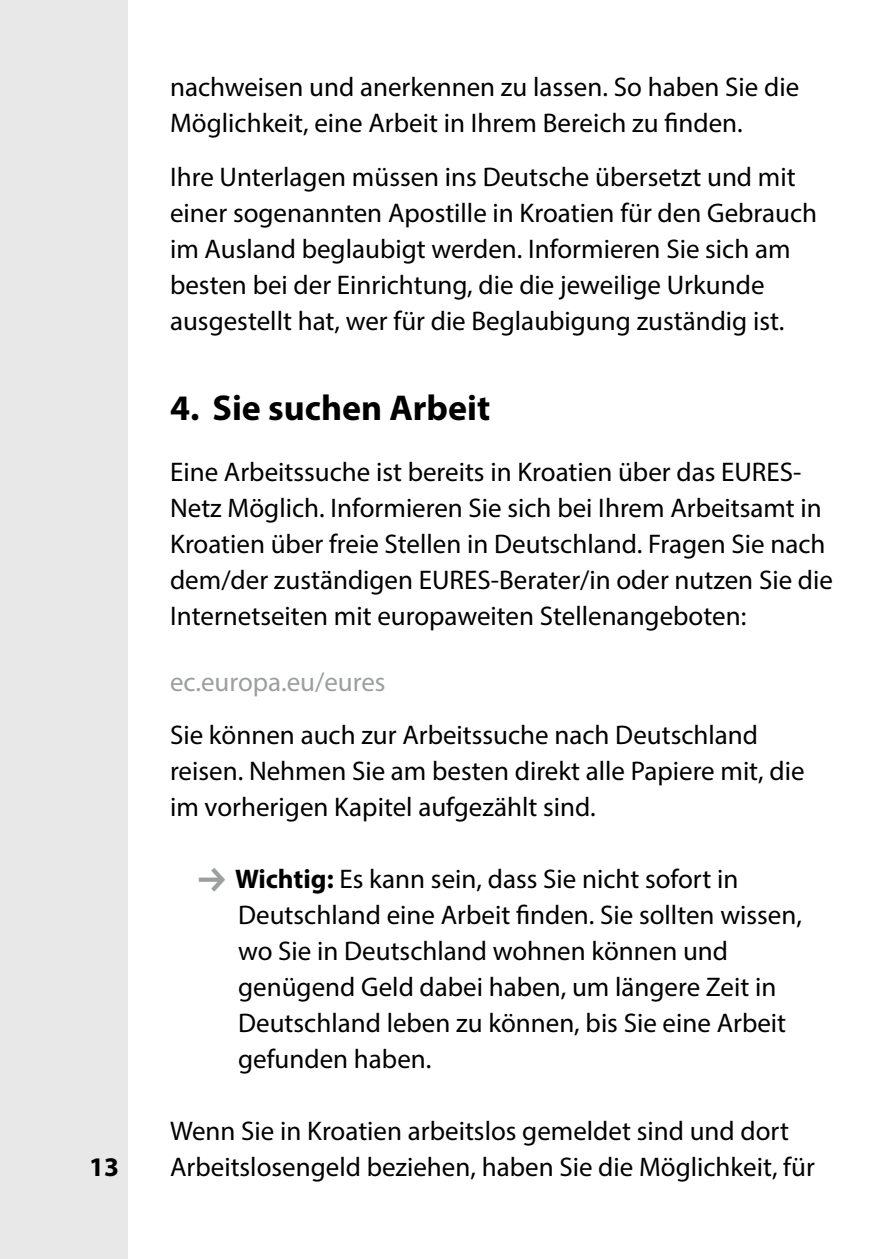
<style>
.page{position:relative;width:893px;height:1259px;background:#fff}
.page>*{position:absolute;margin:0;border:0;box-sizing:border-box;transform-origin:0 0}
.t1{font:700 36px "Myriad Pro";color:#000}
.t2{font:27px/36px "Myriad Pro";color:#000}
.t3{font:27px "Myriad Pro";color:#9c9e9f}
.t4{font:700 27px "Myriad Pro";color:#000}
.s1{font-weight:700}
</style>
<div class="page">
<div style="left:0;top:0;width:128px;height:1259px;background:#e8e8e9"></div>
<p class="t4" style="left:89px;top:1149px;width:31px">13</p>
<p class="t2" style="left:170px;top:68px;width:631px">nachweisen und anerkennen zu lassen. So haben Sie die<br>Möglichkeit, eine Arbeit in Ihrem Bereich zu finden.</p>
<p class="t2" style="left:170px;top:158px;width:649px">Ihre Unterlagen müssen ins Deutsche übersetzt und mit einer sogenannten Apostille in Kroatien für den Gebrauch im Ausland beglaubigt werden. Informieren Sie sich am besten bei der Einrichtung, die die jeweilige Urkunde ausgestellt hat, wer für die Beglaubigung zuständig ist.</p>
<h1 class="t1" style="left:170px;top:384px;width:322px">4. Sie suchen Arbeit</h1>
<p class="t2" style="left:170px;top:454px;width:664px">Eine Arbeitssuche ist bereits in Kroatien über das EURES-Netz Möglich. Informieren Sie sich bei Ihrem Arbeitsamt in Kroatien über freie Stellen in Deutschland. Fragen Sie nach dem/der zuständigen EURES-Berater/in oder nutzen Sie die Internetseiten mit europaweiten Stellenangeboten:</p>
<p class="t3" style="left:170px;top:665px;width:217px">ec.europa.eu/eures</p>
<p class="t2" style="left:170px;top:716px;width:636px">Sie können auch zur Arbeitssuche nach Deutschland reisen. Nehmen Sie am besten direkt alle Papiere mit, die im vorherigen Kapitel aufgezählt sind.</p>
<p class="t2" style="left:235px;top:860px;width:568px"><span class="s1">Wichtig:</span> Es kann sein, dass Sie nicht sofort in Deutschland eine Arbeit finden. Sie sollten wissen, wo Sie in Deutschland wohnen können und genügend Geld dabei haben, um längere Zeit in Deutschland leben zu können, bis Sie eine Arbeit gefunden haben.</p>
<p class="t2" style="left:170px;top:1112px;width:646px">Wenn Sie in Kroatien arbeitslos gemeldet sind und dort<br>Arbeitslosengeld beziehen, haben Sie die Möglichkeit, für</p>
</div>
